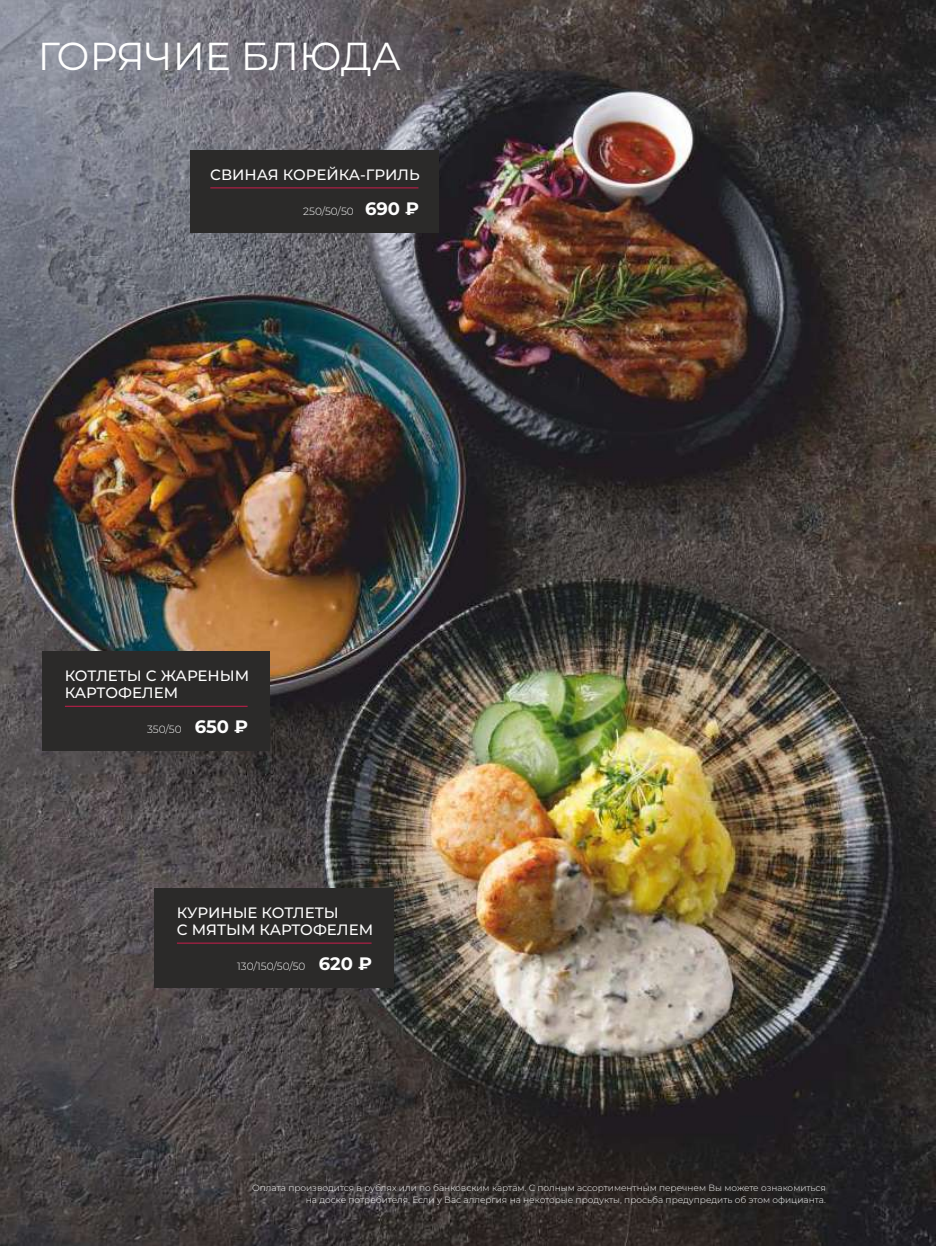
<style>
.page{position:relative;width:936px;height:1246px;background:#fff}
.page>*{position:absolute;margin:0;border:0;box-sizing:border-box;transform-origin:0 0}
.t1{font:39px "Montserrat";letter-spacing:-.01em;color:#fefefe}
.t2{font:500 15px/17.5px "Montserrat";color:#fefefe}
.t3{font:300 10.5px "Montserrat";color:#fefefe}
.t4{font:300 9px/12.5px "Montserrat";color:#fefefe;text-align:right}
.s1{font-weight:700;font-size:18px}
</style>
<div class="page">
<img style="left:0;top:0;width:936px;height:1246px">
<div style="left:190px;top:150px;width:248px;height:82px;background:#2b2a29"></div>
<hr style="left:210px;top:187px;width:208px;height:1px;background:#cb1d4c">
<div style="left:43px;top:651px;width:227px;height:100px;background:#2b2a29"></div>
<hr style="left:65px;top:706px;width:182px;height:1px;background:#cb1d4c">
<div style="left:154px;top:887px;width:240px;height:100px;background:#2b2a29"></div>
<hr style="left:177px;top:943px;width:194px;height:1px;background:#cb1d4c">
<h1 class="t1" style="left:38px;top:32px;width:364px">ГОРЯЧИЕ БЛЮДА</h1>
<h2 class="t2" style="left:210px;top:166px;width:211px">СВИНАЯ КОРЕЙКА-ГРИЛЬ</h2>
<p class="t3" style="left:303px;top:205px;width:117px">250/50/50 <span class="s1">690 ₽</span></p>
<h2 class="t2" style="left:65px;top:667px;width:186px">КОТЛЕТЫ С ЖАРЕНЫМ<br>КАРТОФЕЛЕМ</h2>
<p class="t3" style="left:147px;top:723px;width:102px">350/50 <span class="s1">650 ₽</span></p>
<h2 class="t2" style="left:177px;top:903px;width:198px">КУРИНЫЕ КОТЛЕТЫ<br>С МЯТЫМ КАРТОФЕЛЕМ</h2>
<p class="t3" style="left:237px;top:960px;width:136px">130/150/50/50 <span class="s1">620 ₽</span></p>
<p class="t4" style="left:252px;top:1181px;width:575px">Оплата производится в рублях или по банковским картам. С полным ассортиментным перечнем Вы можете ознакомиться на доске потребителя. Если у Вас аллергия на некоторые продукты, просьба предупредить об этом официанта.</p>
</div>
